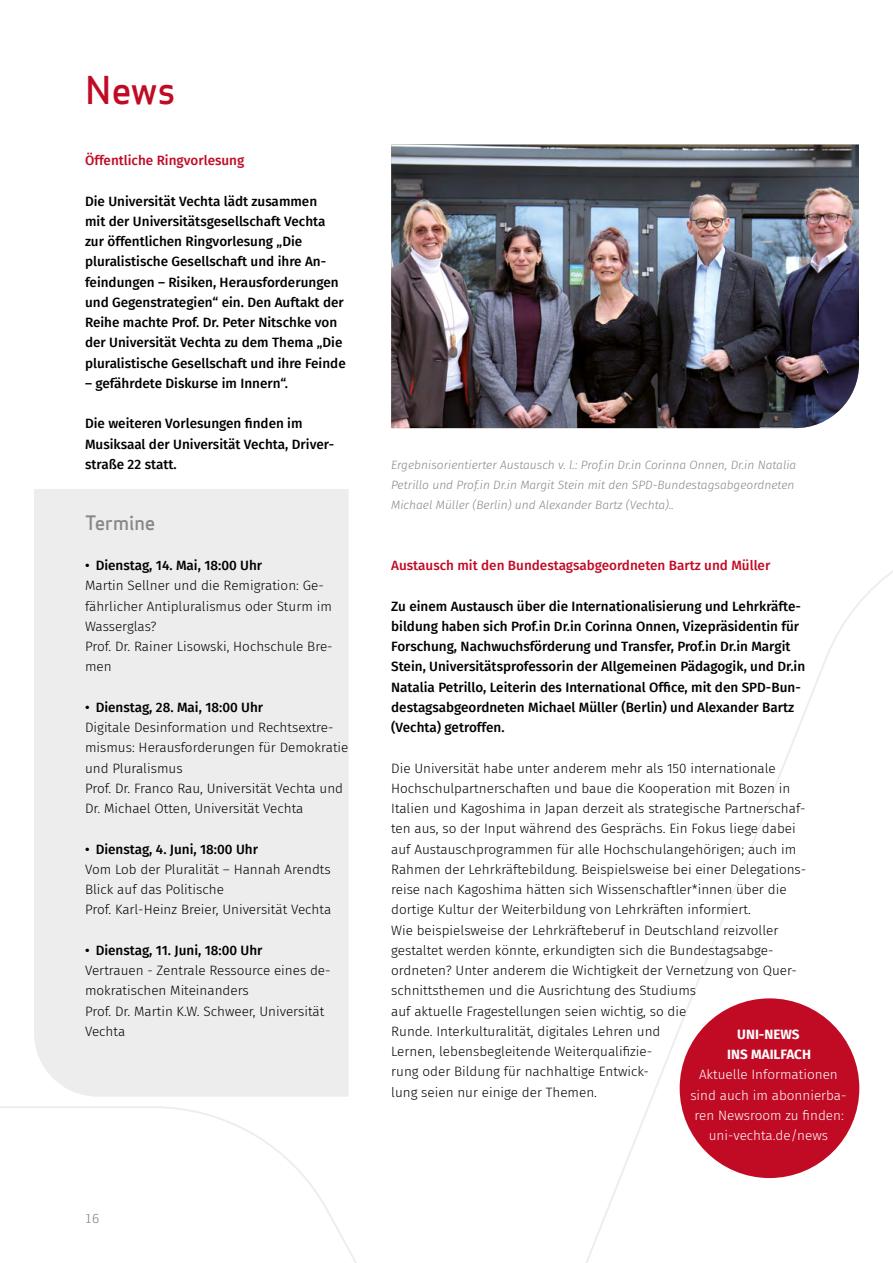
<style>
.page{position:relative;width:893px;height:1263px;background:#fff}
.page>*{position:absolute;margin:0;border:0;box-sizing:border-box;transform-origin:0 0}
.t1{font:500 37.5px "Apex Sans";color:#c10b25}
.t2{font:500 19.5px "Apex Sans";color:#878787}
.t3{font:300 13.5px/20.2px "Fira Sans";color:#000}
.t4{font:13.5px/20.2px "Fira Sans Medium 2";color:#000}
.t5{font:500 13.5px/20.2px "Fira Sans";color:#000}
.t6{font:500 13.5px "Fira Sans";color:#c10b25}
.t7{font:300 13.5px/20.2px "Fira Sans";color:#fff;text-align:center}
.t8{font:13.5px "Fira Sans Light 2";color:#000}
.t9{font:13.5px "Fira Sans Light 2";color:#fff}
.t10{font:700 13.5px/20.2px "Fira Sans";color:#fff;text-align:center}
.t11{font:italic 300 12px/20.2px "Fira Sans";color:#878787}
.t12{font:12px "Apex Sans";color:#878787}
.s1{font-family:"Fira Sans";font-weight:300}
</style>
<div class="page">
<svg style="left:586px;top:570px;width:307px;height:693px"></svg>
<svg style="left:0;top:1106px;width:357px;height:157px"></svg>
<div style="left:34px;top:489px;width:315px;height:608px;background:#ededed"></div>
<div style="left:680px;top:998px;width:179px;height:180px;background:#c10b25;border-radius:50%"></div>
<img style="left:391px;top:145px;width:468px;height:283px">
<h1 class="t1" style="left:85px;top:57px;width:92px">News</h1>
<p class="t6" style="left:85px;top:149px;width:161px">Öffentliche Ringvorlesung</p>
<p class="t5" style="left:85px;top:190px;width:242px">Die Universität Vechta lädt zusammen mit der Universitätsgesellschaft Vechta</p>
<p class="t4" style="left:85px;top:231px;width:260px">zur öffentlichen Ringvorlesung „Die pluralistische Gesellschaft und ihre An&shy;feindungen – Risiken, Herausforderungen und Gegenstrategien“ ein. Den Auftakt der</p>
<p class="t5" style="left:85px;top:312px;width:254px">Reihe machte Prof. Dr. Peter Nitschke von</p>
<p class="t4" style="left:85px;top:332px;width:262px">der Universität Vechta zu dem Thema „Die pluralistische Gesellschaft und ihre Feinde</p>
<p class="t4" style="left:85px;top:372px;width:205px">– gefährdete Diskurse im Innern“.</p>
<p class="t4" style="left:85px;top:413px;width:219px">Die weiteren Vorlesungen finden im</p>
<p class="t5" style="left:85px;top:433px;width:251px">Musiksaal der Universität Vechta, Driver-</p>
<p class="t4" style="left:85px;top:453px;width:93px">straße 22 statt.</p>
<h2 class="t2" style="left:85px;top:505px;width:72px">Termine</h2>
<p class="t5" style="left:85px;top:555px;width:179px">• Dienstag, 14. Mai, 18:00 Uhr</p>
<p class="t3" style="left:85px;top:575px;width:249px">Martin Sellner und die Remigration: Ge&shy;fährlicher Antipluralismus oder Sturm im<br>Wasserglas?<br>Prof. Dr. Rainer Lisowski, Hochschule Bre&shy;men</p>
<p class="t5" style="left:85px;top:696px;width:180px">• Dienstag, 28. Mai, 18:00 Uhr</p>
<p class="t3" style="left:85px;top:717px;width:265px">Digitale Desinformation und Rechtsextre&shy;mismus: Herausforderungen für Demokratie und Pluralismus<br>Prof. Dr. Franco Rau, Universität Vechta und Dr. Michael Otten, Universität Vechta</p>
<p class="t5" style="left:85px;top:838px;width:175px">• Dienstag, 4. Juni, 18:00 Uhr</p>
<p class="t3" style="left:85px;top:859px;width:248px">Vom Lob der Pluralität – Hannah Arendts<br>Blick auf das Politische<br>Prof. Karl-Heinz Breier, Universität Vechta</p>
<p class="t5" style="left:85px;top:939px;width:179px">• Dienstag, 11. Juni, 18:00 Uhr</p>
<p class="t3" style="left:85px;top:960px;width:247px">Vertrauen - Zentrale Ressource eines de&shy;mokratischen Miteinanders<br>Prof. Dr. Martin K.W. Schweer, Universität<br>Vechta</p>
<p class="t12" style="left:85px;top:1209px;width:16px">16</p>
<p class="t11" style="left:391px;top:454px;width:407px">Ergebnisorientierter Austausch v. l.: Prof.in Dr.in Corinna Onnen, Dr.in Natalia<br>Petrillo und Prof.in Dr.in Margit Stein mit den SPD-Bundestagsabgeordneten<br>Michael Müller (Berlin) und Alexander Bartz (Vechta)..</p>
<p class="t6" style="left:391px;top:554px;width:381px">Austausch mit den Bundestagsabgeordneten Bartz und Müller</p>
<p class="t4" style="left:391px;top:595px;width:411px">Zu einem Austausch über die Internationalisierung und Lehrkräfte&shy;bildung haben sich Prof.in Dr.in Corinna Onnen, Vizepräsidentin für</p>
<p class="t5" style="left:391px;top:636px;width:416px">Forschung, Nachwuchsförderung und Transfer, Prof.in Dr.in Margit<br>Stein, Universitätsprofessorin der Allgemeinen Pädagogik, und Dr.in</p>
<p class="t4" style="left:391px;top:676px;width:411px">Natalia Petrillo, Leiterin des International Office, mit den SPD-Bun&shy;destagsabgeordneten Michael Müller (Berlin) und Alexander Bartz</p>
<p class="t5" style="left:391px;top:717px;width:115px">(Vechta) getroffen.</p>
<p class="t3" style="left:391px;top:758px;width:416px">Die Universität habe unter anderem mehr als 150 internationale Hochschulpartnerschaften und baue die Kooperation mit Bozen in Italien und Kagoshima in Japan derzeit als strategische Partnerschaf&shy;ten aus, so der Input während des Gesprächs. Ein Fokus liege dabei auf Austauschprogrammen für alle Hochschulangehörigen; auch im Rahmen der Lehrkräftebildung. Beispielsweise bei einer Delegations&shy;reise nach Kagoshima hätten sich Wissenschaftler*innen über die dortige Kultur der Weiterbildung von Lehrkräften informiert.<br>Wie beispielsweise der Lehrkräfteberuf in Deutschland reizvoller gestaltet werden könnte, erkundigten sich die Bundestagsabge&shy;ordneten? Unter anderem die Wichtigkeit der Vernetzung von Quer&shy;schnittsthemen und die Ausrichtung des Studiums<br>auf aktuelle Fragestellungen seien wichtig, so die<br>Runde. Interkulturalität, digitales Lehren und</p>
<p class="t8" style="left:391px;top:1042px;width:263px">Lernen, lebensbegleitende Weiterqualifizie<span class="s1">-</span></p>
<p class="t3" style="left:391px;top:1061px;width:259px">rung oder Bildung für nachhaltige Entwick&shy;lung seien nur einige der Themen.</p>
<p class="t10" style="left:727px;top:1023px;width:85px">UNI-NEWS<br>INS MAILFACH</p>
<p class="t7" style="left:690px;top:1064px;width:158px">Aktuelle Informationen sind auch im abonnierba-</p>
<p class="t9" style="left:694px;top:1105px;width:151px">ren Newsroom zu finden:</p>
<p class="t7" style="left:709px;top:1125px;width:121px">uni-vechta.de/news</p>
</div>
